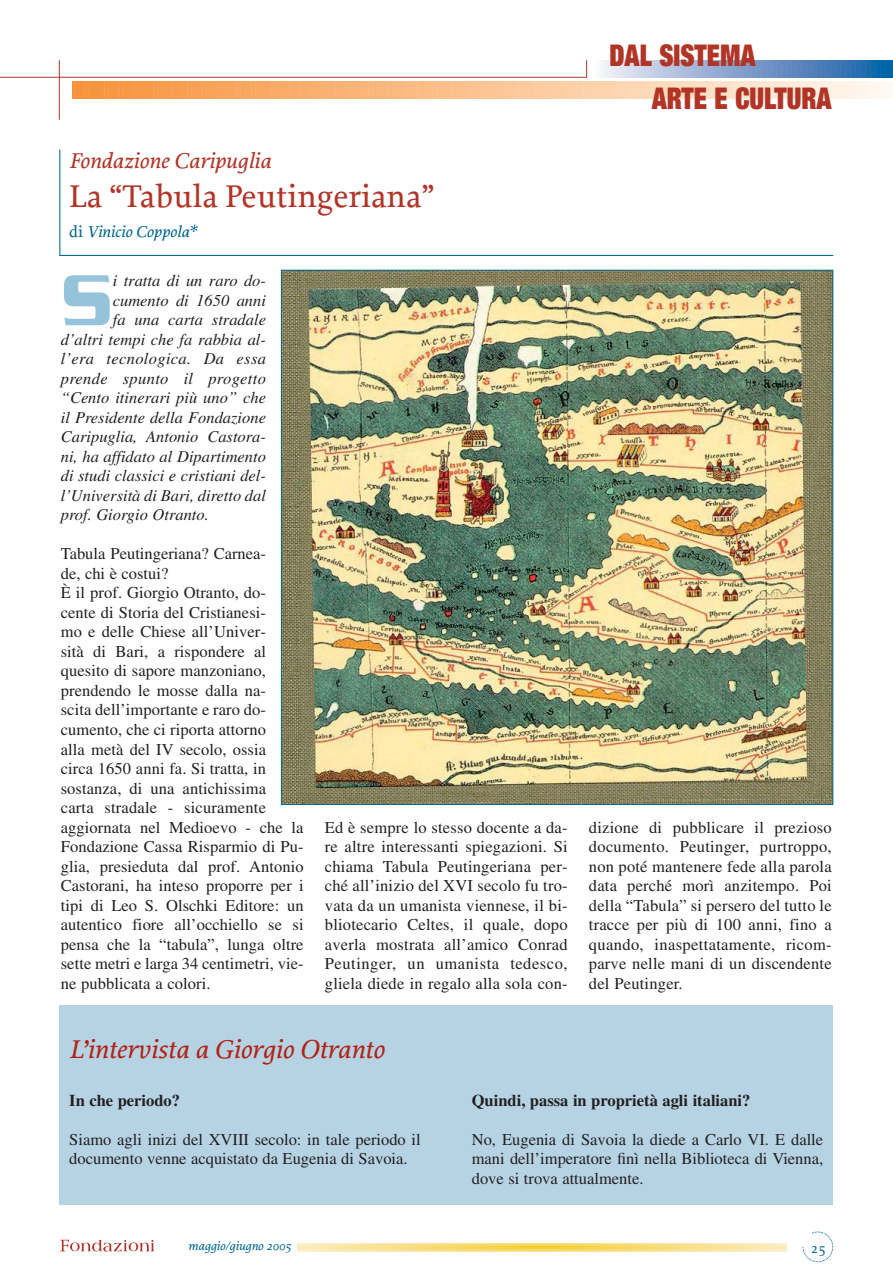
<style>
.page{position:relative;width:893px;height:1285px;background:#fff}
.page>*{position:absolute;margin:0;border:0;box-sizing:border-box;transform-origin:0 0}
.t1{font:500 78px "Serpentine";color:#94c3da}
.t2{font:500 33px "Proforma";color:#b23427}
.t3{font:900 expanded 30px "Helvetica Neue";color:#b23427;scale:.88 1}
.t4{font:italic 500 27px "Proforma";color:#b32316}
.t5{font:italic 500 22.5px "Proforma";color:#b23427}
.t6{font:16.5px/19.5px "Times";letter-spacing:.005em;color:#231f20;text-align:justify}
.t7{font:italic 16.5px "Times";color:#231f20}
.t8{font:700 16.5px "Times";color:#231f20}
.t9{font:italic 16.5px "Times";letter-spacing:.02em;color:#231f20}
.t10{font:italic 500 16.5px "Proforma";color:#00678f}
.t11{font:500 15px "Proforma";color:#00678f}
.t12{font:italic 500 12.75px "Proforma";color:#00678f}
.s1{font-style:normal}
</style>
<div class="page">
<svg style="left:297px;top:1243px;width:489px;height:8px;background:#f8df87"></svg>
<svg style="left:803px;top:1231px;width:30px;height:30px"></svg>
<svg style="left:60px;top:1239px;width:94px;height:12px"></svg>
<hr style="left:0;top:77px;width:587px;height:1px;background:#b23427">
<hr style="left:59px;top:60px;width:1px;height:60px;background:#b23427">
<svg style="left:72px;top:60px;width:821px;height:38px"></svg>
<svg style="left:59px;top:149px;width:775px;height:107px"></svg>
<img style="left:283px;top:272px;width:548px;height:530px">
<div style="left:59px;top:1005px;width:774px;height:199px;background:#b6d3e4"></div>
<h3 class="t3" style="left:609px;top:45px;width:168px">DAL SISTEMA</h3>
<h3 class="t5" style="left:69px;top:152px;width:203px">Fondazione Caripuglia</h3>
<h2 class="t2" style="left:69px;top:183px;width:367px">La “Tabula Peutingeriana”</h2>
<p class="t10" style="left:69px;top:225px;width:130px"><span class="s1">di</span> Vinicio Coppola*</p>
<h3 class="t3" style="left:652px;top:87px;width:206px">ARTE E CULTURA</h3>
<h1 class="t1" style="left:61px;top:275px;width:54px">S</h1>
<p class="t7" style="left:113px;top:274px;width:155px">i tratta di un raro do-</p>
<p class="t7" style="left:113px;top:294px;width:155px">cumento di 1650 anni</p>
<p class="t7" style="left:113px;top:313px;width:155px">fa una carta stradale</p>
<p class="t7" style="left:61px;top:333px;width:207px">d’altri tempi che fa rabbia al-</p>
<p class="t9" style="left:61px;top:352px;width:207px">l’era tecnologica. Da essa</p>
<p class="t9" style="left:61px;top:372px;width:207px">prende spunto il progetto</p>
<p class="t7" style="left:61px;top:391px;width:207px">“Cento itinerari più uno” che</p>
<p class="t7" style="left:61px;top:411px;width:207px">il Presidente della Fondazione</p>
<p class="t7" style="left:61px;top:430px;width:207px">Caripuglia, Antonio Castora-</p>
<p class="t7" style="left:61px;top:450px;width:207px">ni, ha affidato al Dipartimento</p>
<p class="t7" style="left:61px;top:469px;width:207px">di studi classici e cristiani del-</p>
<p class="t7" style="left:61px;top:489px;width:207px">l’Università di Bari, diretto dal</p>
<p class="t7" style="left:61px;top:508px;width:150px">prof. Giorgio Otranto.</p>
<p class="t6" style="left:61px;top:545px;width:244px;text-align:left">Tabula Peutingeriana? Carnea-<br>de, chi è costui?<br>È il prof. Giorgio Otranto, do&shy;cente di Storia del Cristianesi-<br>mo e delle Chiese all’Univer-<br>sità di Bari, a rispondere al quesito di sapore manzoniano, prendendo le mosse dalla na-<br>scita dell’importante e raro do&shy;cumento, che ci riporta attorno<br>alla metà del IV secolo, ossia<br>circa 1650 anni fa. Si tratta, in sostanza, di una antichissima<br>carta stradale - sicuramente aggiornata nel Medioevo - che la<br>Fondazione Cassa Risparmio di Pu&shy;glia, presieduta dal prof. Antonio<br>Castorani, ha inteso proporre per i tipi di Leo S. Olschki Editore: un autentico fiore all’occhiello se si pensa che la “tabula”, lunga oltre sette metri e larga 34 centimetri, vie&shy;ne pubblicata a colori.</p>
<p class="t6" style="left:325px;top:818px;width:244px">Ed è sempre lo stesso docente a da&shy;re altre interessanti spiegazioni. Si chiama Tabula Peutingeriana per&shy;ché all’inizio del XVI secolo fu tro&shy;vata da un umanista viennese, il bi&shy;bliotecario Celtes, il quale, dopo averla mostrata all’amico Conrad Peutinger, un umanista tedesco, gliela diede in regalo alla sola con-</p>
<p class="t6" style="left:589px;top:818px;width:244px">dizione di pubblicare il prezioso documento. Peutinger, purtroppo, non poté mantenere fede alla parola data perché morì anzitempo. Poi della “Tabula” si persero del tutto le tracce per più di 100 anni, fino a quando, inaspettatamente, ricom&shy;parve nelle mani di un discendente del Peutinger.</p>
<h3 class="t4" style="left:69px;top:1038px;width:316px">L’intervista a Giorgio Otranto</h3>
<p class="t8" style="left:69px;top:1093px;width:112px">In che periodo?</p>
<p class="t6" style="left:69px;top:1130px;width:353px">Siamo agli inizi del XVIII secolo: in tale periodo il documento venne acquistato da Eugenia di Savoia.</p>
<p class="t8" style="left:472px;top:1093px;width:280px">Quindi, passa in proprietà agli italiani?</p>
<p class="t6" style="left:472px;top:1130px;width:353px">No, Eugenia di Savoia la diede a Carlo VI. E dalle mani dell’imperatore finì nella Biblioteca di Vienna, dove si trova attualmente.</p>
<p class="t12" style="left:188px;top:1240px;width:105px">maggio/giugno 2005</p>
<p class="t11" style="left:811px;top:1241px;width:16px">25</p>
</div>
